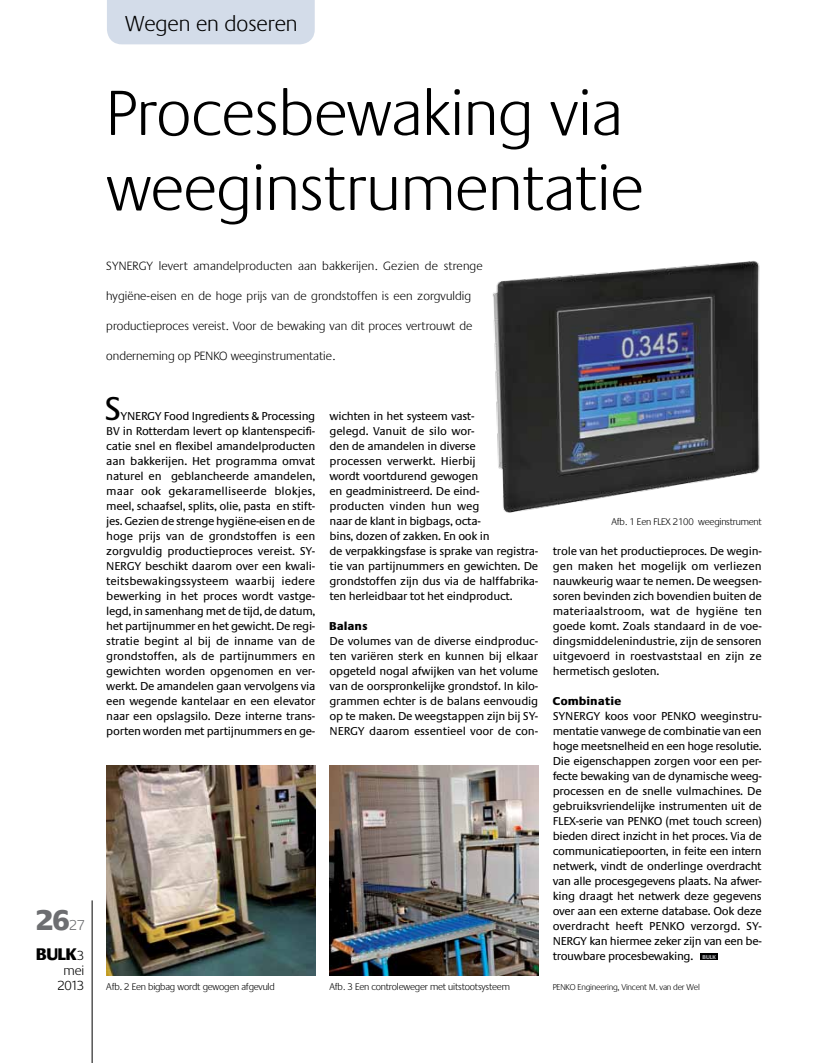
<style>
.page{position:relative;width:815px;height:1063px;background:#fff}
.page>*{position:absolute;margin:0;border:0;box-sizing:border-box;transform-origin:0 0}
.t1{font:300 66.25px/75px "Praxis EF";color:#000}
.t2{font:34.38px "Praxis EF";color:#000}
.t3{font:800 30px "Praxis EF";color:#6d6e71}
.t4{font:300 22.5px "Praxis EF";color:#000}
.t5{font:800 17.5px "Praxis EF";color:#000}
.t6{font:300 13.75px/15px "Praxis EF";letter-spacing:-.02em;color:#000;text-align:center}
.t7{font:300 12.5px "Praxis EF";color:#000}
.t8{font:11.88px/15px "Praxis EF";letter-spacing:-.025em;color:#000;text-align:justify}
.t9{font:800 11.88px "Praxis EF";letter-spacing:.05em;color:#000}
.t10{font:300 10px "Praxis EF";letter-spacing:-.02em;color:#000}
.t11{font:300 8.75px "Praxis EF";letter-spacing:-.02em;color:#000}
.s1{font-weight:300;font-size:15px}
.s2{font-weight:300;font-size:13.75px}
.s3{font-weight:800;font-size:5.75px;color:#a7a9ac}
</style>
<div class="page">
<div style="left:107px;top:0;width:208px;height:44px;background:#d3dce9"></div>
<div style="left:701px;top:954px;width:17px;height:6px;background:#000"></div>
<hr style="left:92px;top:900px;width:1px;height:163px;background:#000">
<img style="left:106px;top:765px;width:209px;height:210px">
<img style="left:330px;top:765px;width:209px;height:210px">
<img style="left:493px;top:261px;width:267px;height:252px">
<h3 class="t3" style="left:37px;top:903px;width:50px">26<span class="s1">27</span></h3>
<h3 class="t5" style="left:36px;top:945px;width:49px">BULK<span class="s2">3</span></h3>
<p class="t6" style="left:57px;top:963px;width:28px">mei<br>2013</p>
<h3 class="t4" style="left:125px;top:12px;width:174px">Wegen en doseren</h3>
<h1 class="t1" style="left:106px;top:77px;width:538px">Procesbewaking via weeginstrumentatie</h1>
<p class="t7" style="left:106px;top:259px;width:378px">SYNERGY levert amandelproducten aan bakkerijen. Gezien de strenge</p>
<p class="t7" style="left:106px;top:289px;width:366px">hygiëne-eisen en de hoge prijs van de grondstoffen is een zorgvuldig</p>
<p class="t7" style="left:106px;top:319px;width:368px">productieproces vereist. Voor de bewaking van dit proces vertrouwt de</p>
<p class="t7" style="left:106px;top:349px;width:230px">onderneming op PENKO weeginstrumentatie.</p>
<h2 class="t2" style="left:104px;top:390px;width:19px">S</h2>
<p class="t8" style="left:106px;top:409px;width:211px;text-indent:14px">YNERGY Food Ingredients &amp; Processing BV in Rotterdam levert op klantenspecifi&shy;catie snel en flexibel amandelproducten aan bakkerijen. Het programma omvat naturel en geblancheerde amandelen, maar ook gekaramelliseerde blokjes, meel, schaafsel, splits, olie, pasta en stift&shy;jes. Gezien de strenge hygiëne-eisen en de hoge prijs van de grondstoffen is een zorgvuldig productieproces vereist. SY-NERGY beschikt daarom over een kwali&shy;teitsbewakingssysteem waarbij iedere bewerking in het proces wordt vastge&shy;legd, in samenhang met de tijd, de datum, het partijnummer en het gewicht. De regi&shy;stratie begint al bij de inname van de grondstoffen, als de partijnummers en gewichten worden opgenomen en ver&shy;werkt. De amandelen gaan vervolgens via een wegende kantelaar en een elevator naar een opslagsilo. Deze interne trans&shy;porten worden met partijnummers en ge-</p>
<p class="t8" style="left:330px;top:409px;width:210px;text-align:left">wichten in het systeem vast-<br>gelegd. Vanuit de silo wor-<br>den de amandelen in diverse<br>processen verwerkt. Hierbij<br>wordt voortdurend gewogen<br>en geadministreerd. De eind-<br>producten vinden hun weg<br>naar de klant in bigbags, octa-<br>bins, dozen of zakken. En ook in<br>de verpakkingsfase is sprake van registra&shy;tie van partijnummers en gewichten. De grondstoffen zijn dus via de halffabrika&shy;ten herleidbaar tot het eindproduct.</p>
<p class="t9" style="left:330px;top:619px;width:39px">Balans</p>
<p class="t8" style="left:330px;top:634px;width:210px">De volumes van de diverse eindproduc&shy;ten variëren sterk en kunnen bij elkaar opgeteld nogal afwijken van het volume van de oorspronkelijke grondstof. In kilo&shy;grammen echter is de balans eenvoudig op te maken. De weegstappen zijn bij SY-NERGY daarom essentieel voor de con-</p>
<p class="t10" style="left:106px;top:981px;width:170px">Afb. 2 Een bigbag wordt gewogen afgevuld</p>
<p class="t10" style="left:330px;top:981px;width:182px">Afb. 3 Een controleweger met uitstootsysteem</p>
<p class="t10" style="left:611px;top:516px;width:152px">Afb. 1 Een FLEX 2100 weeginstrument</p>
<p class="t8" style="left:553px;top:544px;width:211px">trole van het productieproces. De wegin&shy;gen maken het mogelijk om verliezen nauwkeurig waar te nemen. De weegsen&shy;soren bevinden zich bovendien buiten de materiaalstroom, wat de hygiëne ten goede komt. Zoals standaard in de voe&shy;dingsmiddelenindustrie, zijn de sensoren uitgevoerd in roestvaststaal en zijn ze hermetisch gesloten.</p>
<p class="t9" style="left:553px;top:694px;width:70px">Combinatie</p>
<p class="t8" style="left:553px;top:709px;width:211px">SYNERGY koos voor PENKO weeginstru&shy;mentatie vanwege de combinatie van een hoge meetsnelheid en een hoge resolutie.<br>Die eigenschappen zorgen voor een per&shy;fecte bewaking van de dynamische weeg&shy;processen en de snelle vulmachines. De gebruiksvriendelijke instrumenten uit de FLEX-serie van PENKO (met touch screen) bieden direct inzicht in het proces. Via de communicatiepoorten, in feite een intern netwerk, vindt de onderlinge overdracht van alle procesgegevens plaats. Na afwer&shy;king draagt het netwerk deze gegevens over aan een externe database. Ook deze overdracht heeft PENKO verzorgd. SY-NERGY kan hiermee zeker zijn van een be&shy;trouwbare procesbewaking. <span class="s3">BULK</span></p>
<p class="t11" style="left:553px;top:983px;width:149px">PENKO Engineering, Vincent M. van der Wel</p>
</div>
